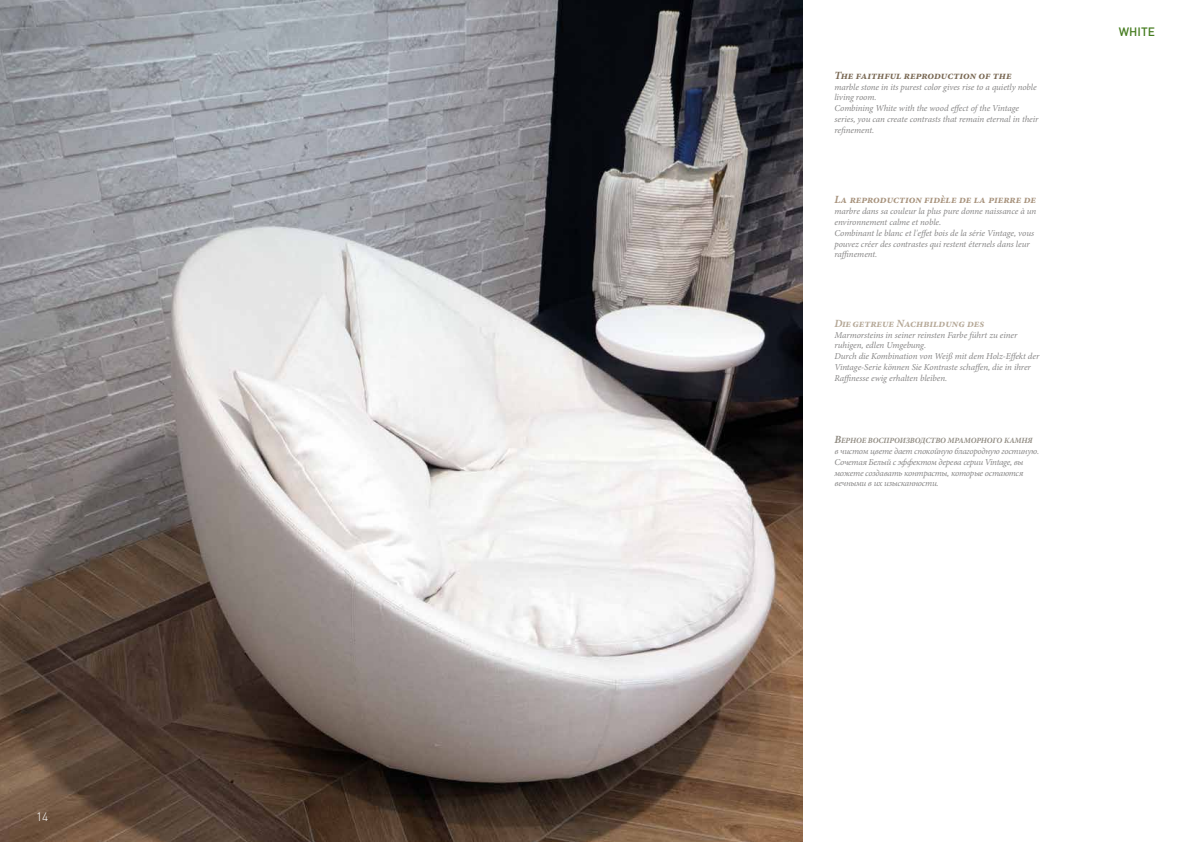
<style>
.page{position:relative;width:1191px;height:842px;background:#fff}
.page>*{position:absolute;margin:0;border:0;box-sizing:border-box;transform-origin:0 0}
.t1{font:500 12px "DIN";color:#457c1f}
.t2{font:300 12px "DIN";color:#fff}
.t3{font:italic 700 11px "Minion Pro";color:#a7927c}
.t4{font:italic 700 11px "Minion Pro";color:#796853}
.t5{font:italic 700 11px "Minion Pro";color:#b6a998}
.t6{font:italic 9px/10.8px "Minion Pro";letter-spacing:-.01em;color:#878686}
.t7{font:italic 700 8px "Minion Pro";letter-spacing:-.015em;color:#928d84}
.s1{font-size:11px}
</style>
<div class="page">
<img style="left:0;top:0;width:803px;height:842px">
<h1 class="t2" style="left:36px;top:810px;width:14px">14</h1>
<p class="t4" style="left:834px;top:68px;width:179px">The faithful reproduction of the</p>
<p class="t6" style="left:834px;top:81px;width:206px">marble stone in its purest color gives rise to a quietly noble living room.<br>Combining White with the wood effect of the Vintage series, you can create contrasts that remain eternal in their refinement.</p>
<p class="t3" style="left:834px;top:192px;width:203px">La reproduction fidèle de la pierre de</p>
<p class="t6" style="left:834px;top:206px;width:203px">marbre dans sa couleur la plus pure donne naissance à un environnement calme et noble.<br>Combinant le blanc et l'effet bois de la série Vintage, vous pouvez créer des contrastes qui restent éternels dans leur raffinement.</p>
<p class="t5" style="left:834px;top:315px;width:151px">Die getreue Nachbildung des</p>
<p class="t6" style="left:834px;top:329px;width:206px">Marmorsteins in seiner reinsten Farbe führt zu einer ruhigen, edlen Umgebung.<br>Durch die Kombination von Weiß mit dem Holz-Effekt der Vintage-Serie können Sie Kontraste schaffen, die in ihrer Raffinesse ewig erhalten bleiben.</p>
<p class="t7" style="left:834px;top:435px;width:200px"><span class="s1">В</span>ЕРНОЕ ВОСПРОИЗВОДСТВО МРАМОРНОГО КАМНЯ</p>
<p class="t6" style="left:834px;top:446px;width:206px">в чистом цвете дает спокойную благородную гостиную.<br>Сочетая Белый с эффектом дерева серии Vintage, вы можете создавать контрасты, которые остаются вечными в их изысканности.</p>
<h1 class="t1" style="left:1118px;top:24px;width:38px">WHITE</h1>
</div>
